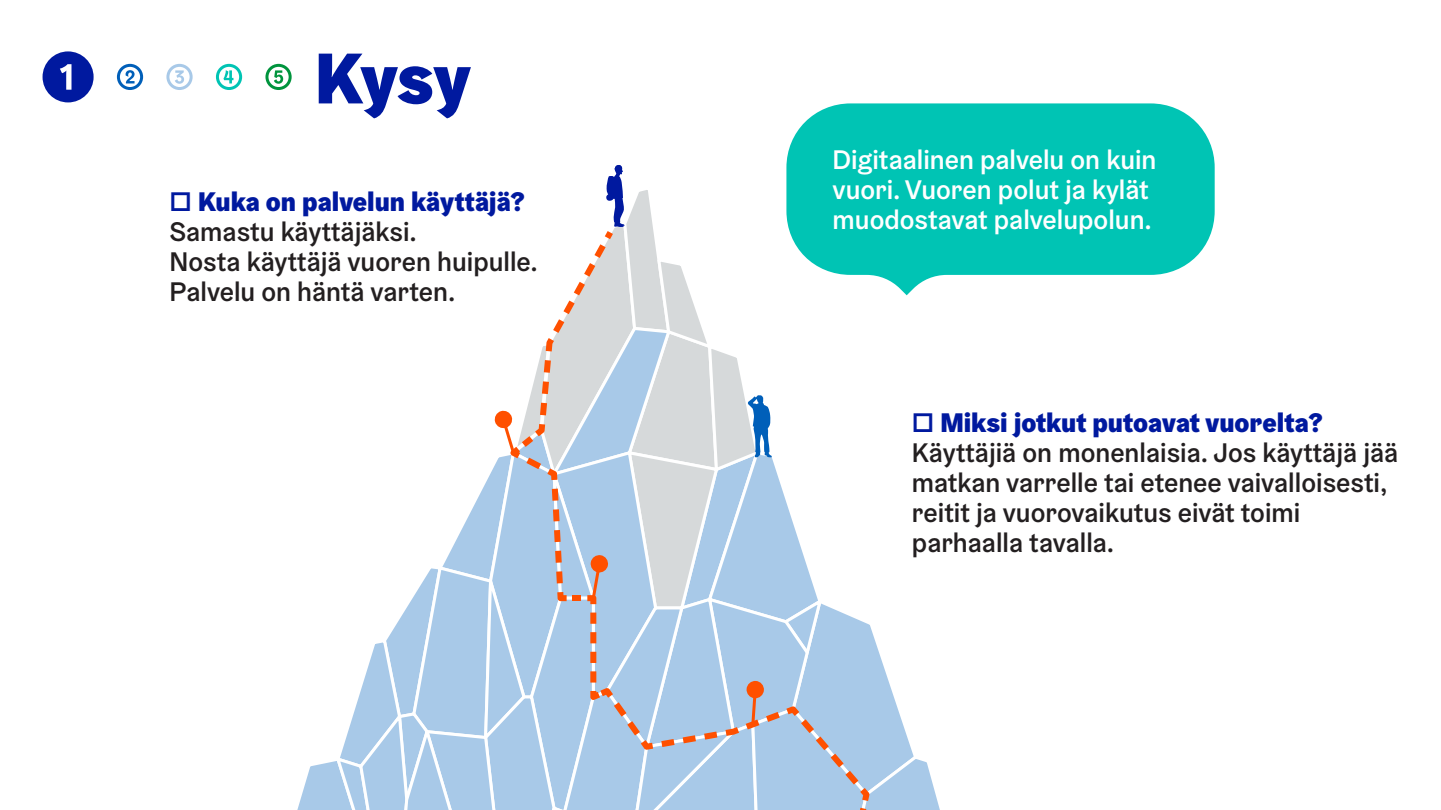
<style>
.page{position:relative;width:1441px;height:810px;background:#fff}
.page>*{position:absolute;margin:0;border:0;box-sizing:border-box;transform-origin:0 0}
.t1{font:900 72px "Helsinki Grotesk";color:#00199f}
.t2{font:500 27px/30px "Helsinki Grotesk";color:#231f20}
.t3{font:500 27px/30px "Helsinki Grotesk";color:#fff}
.s1{color:#00199f}
.s2{font-weight:900;color:#00199f}
</style>
<div class="page">
<div style="left:43px;top:51px;width:51px;height:51px;background:#00199f;border-radius:50%"></div>
<svg style="left:60px;top:64px;width:11px;height:26px"></svg>
<svg style="left:118px;top:65px;width:24px;height:24px"></svg>
<div style="left:117px;top:64px;width:26px;height:26px;border:3px solid #005fb9;border-radius:50%"></div>
<svg style="left:126px;top:70px;width:8px;height:13px"></svg>
<svg style="left:168px;top:65px;width:23px;height:24px"></svg>
<div style="left:166px;top:64px;width:27px;height:26px;border:3px solid #a8c9e8;border-radius:50%"></div>
<svg style="left:175px;top:70px;width:9px;height:14px"></svg>
<svg style="left:217px;top:65px;width:23px;height:24px"></svg>
<div style="left:216px;top:64px;width:26px;height:26px;border:3px solid #00c4b4;border-radius:50%"></div>
<svg style="left:223px;top:70px;width:10px;height:13px"></svg>
<svg style="left:267px;top:65px;width:23px;height:24px"></svg>
<div style="left:265px;top:64px;width:26px;height:26px;border:3px solid #00943d;border-radius:50%"></div>
<svg style="left:274px;top:70px;width:9px;height:14px"></svg>
<svg style="left:297px;top:165px;width:643px;height:645px"></svg>
<svg style="left:786px;top:103px;width:428px;height:192px;background:#24ccbe"></svg>
<h1 class="t1" style="left:315px;top:32px;width:157px">Kysy</h1>
<p class="t2" style="left:170px;top:186px;width:370px"><span class="s1">□</span> <span class="s2">Kuka on palvelun käyttäjä?<br></span>Samastu käyttäjäksi.<br>Nosta käyttäjä vuoren huipulle.<br>Palvelu on häntä varten.</p>
<p class="t3" style="left:832px;top:145px;width:325px">Digitaalinen palvelu on kuin vuori. Vuoren polut ja kylät muodostavat palvelupolun.</p>
<p class="t2" style="left:911px;top:408px;width:488px"><span class="s1">□</span> <span class="s2">Miksi jotkut putoavat vuorelta?<br></span>Käyttäjiä on monenlaisia. Jos käyttäjä jää matkan varrelle tai etenee vaivalloisesti, reitit ja vuorovaikutus eivät toimi parhaalla tavalla.</p>
</div>
